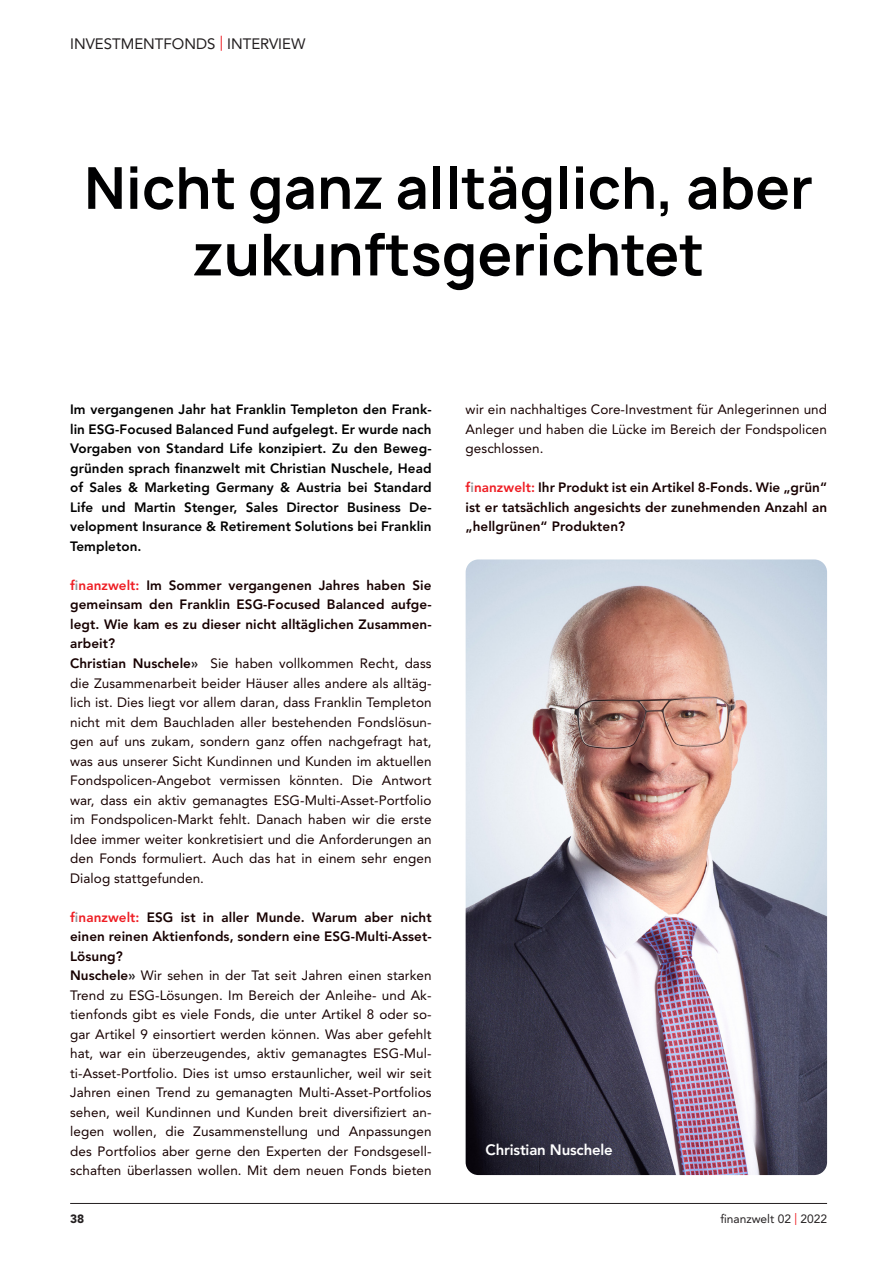
<style>
.page{position:relative;width:893px;height:1263px;background:#fff}
.page>*{position:absolute;margin:0;border:0;box-sizing:border-box;transform-origin:0 0}
.t1{font:700 55.5px/66.6px "Manrope 3";color:#000001;text-align:center}
.t2{font:15px "Avenir LT Std";color:#231f20}
.t3{font:800 15px "Avenir LT Std";letter-spacing:-.01em;color:#fff}
.Fließtext_-_Standard{font:13.5px/19.5px "Avenir LT Std";letter-spacing:.005em;color:#170000;text-align:justify}
.Fließtext_-_Standard-2{font:800 13.5px/19.5px "Avenir LT Std";letter-spacing:.005em;color:#170000;text-align:justify}
.Fließtext_-_Standard-3{font:800 13.5px/19.5px "Avenir LT Std";letter-spacing:.005em;color:#000;text-align:justify}
.t4{font:12px "Avenir LT Std";color:#231f20}
.t5{font:900 12px "Avenir LT Std";color:#231f20}
.s1{color:#ee1d23}
.s2{color:#939598}
.s3{font-weight:800}
.s4{font-weight:800;color:#231f20}
</style>
<div class="page">
<hr style="left:70px;top:1203px;width:757px;height:1px;background:#231f20">
<img style="left:466px;top:559px;width:361px;height:616px">
<p class="t2" style="left:70px;top:35px;width:237px">INVESTMENTFONDS <span class="s1">|</span> INTERVIEW</p>
<p class="t1" style="left:84px;top:155px;width:730px">Nicht ganz alltäglich, aber zukunftsgerichtet</p>
<p class="Fließtext_-_Standard-3" style="left:70px;top:400px;width:363px">Im vergangenen Jahr hat Franklin Templeton den Frank&shy;lin ESG-Focused Balanced Fund aufgelegt. Er wurde nach Vorgaben von Standard Life konzipiert. Zu den Beweg&shy;gründen sprach finanzwelt mit Christian Nuschele, Head of Sales &amp; Marketing Germany &amp; Austria bei Standard Life und Martin Stenger, Sales Director Business De&shy;velopment Insurance &amp; Retirement Solutions bei Franklin Templeton.</p>
<p class="Fließtext_-_Standard-2" style="left:70px;top:576px;width:363px"><span class="s1">f</span><span class="s2">i</span><span class="s1">nanzwelt:</span> Im Sommer vergangenen Jahres haben Sie gemeinsam den Franklin ESG-Focused Balanced aufge&shy;legt. Wie kam es zu dieser nicht alltäglichen Zusammen&shy;arbeit?</p>
<p class="Fließtext_-_Standard" style="left:70px;top:654px;width:363px"><span class="s3">Christian Nuschele</span><span class="s4">»</span> Sie haben vollkommen Recht, dass die Zusammenarbeit beider Häuser alles andere als alltäg&shy;lich ist. Dies liegt vor allem daran, dass Franklin Templeton nicht mit dem Bauchladen aller bestehenden Fondslösun&shy;gen auf uns zukam, sondern ganz offen nachgefragt hat, was aus unserer Sicht Kundinnen und Kunden im aktuellen Fondspolicen-Angebot vermissen könnten. Die Antwort war, dass ein aktiv gemanagtes ESG-Multi-Asset-Portfolio im Fondspolicen-Markt fehlt. Danach haben wir die erste Idee immer weiter konkretisiert und die Anforderungen an den Fonds formuliert. Auch das hat in einem sehr engen Dialog stattgefunden.</p>
<p class="Fließtext_-_Standard-2" style="left:70px;top:907px;width:363px"><span class="s1">f</span><span class="s2">i</span><span class="s1">nanzwelt:</span> ESG ist in aller Munde. Warum aber nicht einen reinen Aktienfonds, sondern eine ESG-Multi-Asset-Lösung?</p>
<p class="Fließtext_-_Standard" style="left:70px;top:966px;width:363px"><span class="s3">Nuschele</span><span class="s4">»</span> Wir sehen in der Tat seit Jahren einen starken Trend zu ESG-Lösungen. Im Bereich der Anleihe- und Ak&shy;tienfonds gibt es viele Fonds, die unter Artikel 8 oder so&shy;gar Artikel 9 einsortiert werden können. Was aber gefehlt hat, war ein überzeugendes, aktiv gemanagtes ESG-Mul&shy;ti-Asset-Portfolio. Dies ist umso erstaunlicher, weil wir seit Jahren einen Trend zu gemanagten Multi-Asset-Portfolios sehen, weil Kundinnen und Kunden breit diversifiziert an&shy;legen wollen, die Zusammenstellung und Anpassungen des Portfolios aber gerne den Experten der Fondsgesell&shy;schaften überlassen wollen. Mit dem neuen Fonds bieten</p>
<p class="Fließtext_-_Standard" style="left:466px;top:400px;width:363px">wir ein nachhaltiges Core-Investment für Anlegerinnen und Anleger und haben die Lücke im Bereich der Fondspolicen geschlossen.</p>
<p class="Fließtext_-_Standard-2" style="left:466px;top:478px;width:363px"><span class="s1">f</span><span class="s2">i</span><span class="s1">nanzwelt:</span> Ihr Produkt ist ein Artikel 8-Fonds. Wie „grün“ ist er tatsächlich angesichts der zunehmenden Anzahl an „hellgrünen“ Produkten?</p>
<p class="t3" style="left:486px;top:1141px;width:129px">Christian Nuschele</p>
<p class="t5" style="left:70px;top:1212px;width:16px">38</p>
<p class="t4" style="left:720px;top:1212px;width:108px">finanzwelt 02 <span class="s1">|</span> 2022</p>
</div>
